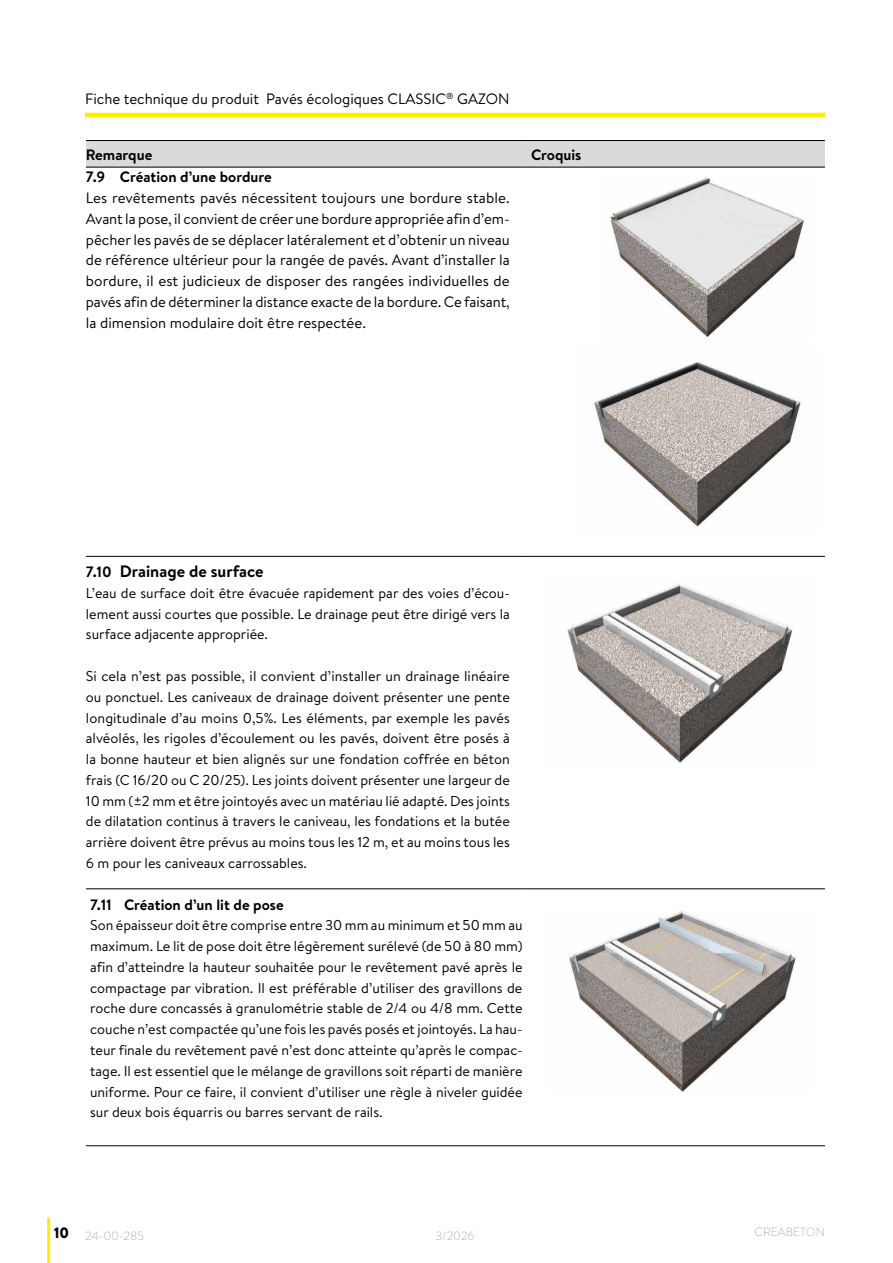
<style>
.page{position:relative;width:893px;height:1263px;background:#fff}
.page>*{position:absolute;margin:0;border:0;box-sizing:border-box;transform-origin:0 0}
.t1{font:700 16.5px "Brandon Text";color:#000}
.t2{font:15px/20.7px "Brandon Text";color:#000;text-align:justify}
.t3{font:700 15px "Brandon Text";color:#000}
.t4{font:14.25px/20.9px "Brandon Text";color:#000;text-align:justify}
.t5{font:300 12px "Brandon Text";color:#b3b2b2}
.s1{font-size:15px}
.s2{font-weight:900;font-size:15px;color:#000}
</style>
<div class="page">
<hr style="left:47px;top:1217px;width:3px;height:46px;background:#ffed00">
<hr style="left:85px;top:113px;width:740px;height:4px;background:#ffed00">
<div style="left:86px;top:141px;width:739px;height:26px;background:#dadada"></div>
<hr style="left:86px;top:556px;width:441px;height:1px;background:#000">
<hr style="left:527px;top:556px;width:298px;height:1px;background:#000">
<hr style="left:86px;top:888px;width:441px;height:1px;background:#000">
<hr style="left:527px;top:888px;width:298px;height:1px;background:#000">
<hr style="left:86px;top:1145px;width:441px;height:1px;background:#000">
<hr style="left:527px;top:1145px;width:298px;height:1px;background:#000">
<hr style="left:86px;top:140px;width:441px;height:1px;background:#000">
<hr style="left:86px;top:167px;width:441px;height:1px;background:#000">
<hr style="left:527px;top:140px;width:298px;height:1px;background:#000">
<hr style="left:527px;top:167px;width:298px;height:1px;background:#000">
<img style="left:610px;top:177px;width:194px;height:161px">
<img style="left:594px;top:362px;width:207px;height:165px">
<img style="left:567px;top:583px;width:226px;height:180px">
<img style="left:569px;top:911px;width:227px;height:181px">
<p class="t2" style="left:85px;top:89px;width:426px">Fiche technique du produit Pavés écologiques CLASSIC<sup>®</sup> GAZON</p>
<p class="t3" style="left:86px;top:144px;width:68px">Remarque</p>
<p class="t3" style="left:531px;top:144px;width:52px">Croquis</p>
<p class="t3" style="left:86px;top:167px;width:187px">7.9 Création d’une bordure</p>
<p class="t2" style="left:86px;top:187px;width:425px">Les revêtements pavés nécessitent toujours une bordure stable.<br>Avant la pose, il convient de créer une bordure appropriée afin d’em&shy;pêcher les pavés de se déplacer latéralement et d’obtenir un niveau de référence ultérieur pour la rangée de pavés. Avant d’installer la bordure, il est judicieux de disposer des rangées individuelles de pavés afin de déterminer la distance exacte de la bordure. Ce faisant, la dimension modulaire doit être respectée.</p>
<p class="t1" style="left:86px;top:560px;width:179px"><span class="s1">7.10</span> Drainage de surface</p>
<p class="t4" style="left:86px;top:582px;width:425px">L’eau de surface doit être évacuée rapidement par des voies d’écou&shy;lement aussi courtes que possible. Le drainage peut être dirigé vers la surface adjacente appropriée.</p>
<p class="t4" style="left:86px;top:665px;width:425px">Si cela n’est pas possible, il convient d’installer un drainage linéaire ou ponctuel. Les caniveaux de drainage doivent présenter une pente longitudinale d’au moins 0,5%. Les éléments, par exemple les pavés alvéolés, les rigoles d’écoulement ou les pavés, doivent être posés à la bonne hauteur et bien alignés sur une fondation coffrée en béton frais (C 16/20 ou C 20/25). Les joints doivent présenter une largeur de 10 mm (±2 mm et être jointoyés avec un matériau lié adapté. Des joints de dilatation continus à travers le caniveau, les fondations et la butée arrière doivent être prévus au moins tous les 12 m, et au moins tous les 6 m pour les caniveaux carrossables.</p>
<p class="t3" style="left:90px;top:894px;width:195px">7.11 Création d’un lit de pose</p>
<p class="t4" style="left:90px;top:915px;width:434px">Son épaisseur doit être comprise entre 30 mm au minimum et 50 mm au maximum. Le lit de pose doit être légèrement surélevé (de 50 à 80 mm) afin d’atteindre la hauteur souhaitée pour le revêtement pavé après le compactage par vibration. Il est préférable d’utiliser des gravillons de roche dure concassés à granulométrie stable de 2/4 ou 4/8 mm. Cette couche n’est compactée qu’une fois les pavés posés et jointoyés. La hau&shy;teur finale du revêtement pavé n’est donc atteinte qu’après le compac&shy;tage. Il est essentiel que le mélange de gravillons soit réparti de manière uniforme. Pour ce faire, il convient d’utiliser une règle à niveler guidée sur deux bois équarris ou barres servant de rails.</p>
<p class="t5" style="left:54px;top:1227px;width:92px"><span class="s2">10</span> 24-00-285</p>
<p class="t5" style="left:435px;top:1227px;width:41px">3/2026</p>
<p class="t5" style="left:755px;top:1224px;width:72px">CREABETON</p>
</div>
